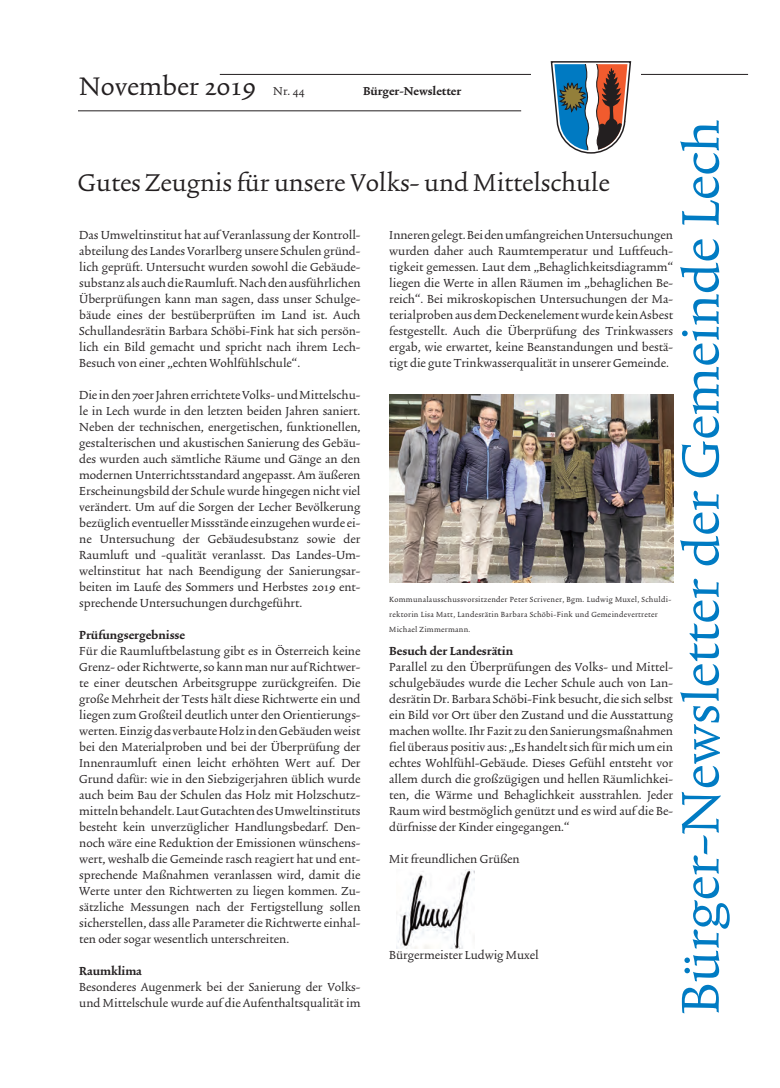
<style>
.page{position:relative;width:780px;height:1088px;background:#fff}
.page>*{position:absolute;margin:0;border:0;box-sizing:border-box;transform-origin:0 0}
.t1{font:62.5px "Trinite No 1 Rom Wid";color:#007bc3}
.t2{font:30px "Trinite No 2 Rom Wid";color:#231f20}
.t3{font:28.75px "Trinite No 2 Rom Wid";color:#231f20}
.t4{font:13.75px/16px "Trinite No 2 Rom Wid";color:#231f20}
.t5{font:700 13.75px "Trinite No 2";color:#231f20}
.t6{font:700 13.5px "Trinite No 2";color:#231f20}
.t7{font:8.75px/15px "Trinite No 2 Rom Wid";letter-spacing:.035em;color:#231f20}
.s1{font-size:13.5px}
</style>
<div class="page">
<hr style="left:220px;top:74px;width:528px;height:1px;background:#231f20">
<hr style="left:78px;top:111px;width:443px;height:1px;background:#231f20">
<div style="left:531px;top:53px;width:109px;height:106px;background:#fff"></div>
<svg style="left:550px;top:61px;width:81px;height:93px"></svg>
<img style="left:396px;top:869px;width:78px;height:79px">
<img style="left:389px;top:394px;width:284px;height:188px">
<h2 class="t2" style="left:79px;top:67px;width:227px">November 2019 <span class="s1">Nr. 44</span></h2>
<p class="t6" style="left:363px;top:83px;width:99px">Bürger-Newsletter</p>
<h1 class="t1" style="left:660px;top:1014px;width:895px;rotate:-90deg">Bürger-Newsletter der Gemeinde Lech</h1>
<h3 class="t3" style="left:78px;top:164px;width:533px">Gutes Zeugnis für unsere Volks- und Mittelschule</h3>
<p class="t4" style="left:79px;top:226px;width:283px">Das Umweltinstitut hat auf Veranlassung der Kontroll - ab teilung des Landes Vorarlberg unsere Schulen gründ&shy;lich geprüft. Untersucht wurden sowohl die Gebäude - sub stanz als auch die Raumluft. Nach den ausführlichen Überprüfungen kann man sagen, dass unser Schul ge - bäu de eines der bestüberprüften im Land ist. Auch Schul landesrätin Barbara Schöbi-Fink hat sich persön&shy;lich ein Bild gemacht und spricht nach ihrem Lech-Besuch von einer „echten Wohlfühlschule“.</p>
<p class="t4" style="left:79px;top:386px;width:283px">Die in den 70er Jahren errichtete Volks- und Mittel schu - le in Lech wurde in den letzten beiden Jahren saniert.<br>Neben der technischen, energetischen, funktionellen, gestalterischen und akustischen Sanierung des Gebäu - des wurden auch sämtliche Räume und Gänge an den mo dernen Unterrichtsstandard angepasst. Am äußeren Erscheinungsbild der Schule wurde hingegen nicht viel verändert. Um auf die Sorgen der Lecher Bevölkerung be züglich eventueller Missstände einzugehen wurde ei - ne Untersuchung der Gebäudesubstanz sowie der Raum luft und -qualität veranlasst. Das Landes-Um - welt institut hat nach Beendigung der Sa nie rungs ar - beiten im Laufe des Sommers und Herbstes 2019 ent&shy;sprechende Untersuchungen durchgeführt.</p>
<p class="t5" style="left:79px;top:626px;width:107px">Prüfungsergebnisse</p>
<p class="t4" style="left:79px;top:642px;width:283px">Für die Raumluftbelastung gibt es in Österreich keine Grenz- oder Richtwerte, so kann man nur auf Richt wer - te einer deutschen Arbeitsgruppe zurückgreifen. Die große Mehrheit der Tests hält diese Richtwerte ein und liegen zum Großteil deutlich unter den Orien tie rungs - werten. Einzig das verbaute Holz in den Gebäuden weist bei den Material proben und bei der Überprüfung der Innenraumluft einen leicht erhöhten Wert auf. Der Grund dafür: wie in den Siebzigerjahren üblich wurde auch beim Bau der Schulen das Holz mit Holzschutz - mitteln behandelt. Laut Gutachten des Umweltinstituts besteht kein un ve rzüglicher Handlungsbedarf. Den - noch wäre eine Re duk tion der Emissionen wünschens&shy;wert, weshalb die Gemeinde rasch reagiert hat und ent&shy;sprechende Maß nahmen veranlassen wird, damit die Werte unter den Richtwerten zu liegen kommen. Zu - sätz liche Messun gen nach der Fertigstellung sollen sich erstellen, dass alle Parameter die Richtwerte einhal&shy;ten oder sogar wesentlich unterschreiten.</p>
<p class="t5" style="left:79px;top:962px;width:64px">Raumklima</p>
<p class="t4" style="left:79px;top:979px;width:283px">Besonderes Augenmerk bei der Sanierung der Volks&shy;und Mittelschule wurde auf die Aufenthaltsqualität im</p>
<p class="t4" style="left:389px;top:226px;width:285px;text-align:justify">Inneren gelegt. Bei den umfangreichen Untersuchungen wurden daher auch Raumtemperatur und Luft feuch - tigkeit gemessen. Laut dem „Behaglichkeitsdiagramm“ liegen die Werte in allen Räumen im „behaglichen Be - reich“. Bei mikroskopischen Untersuchungen der Ma - terialproben aus dem Deckenelement wurde kein Asbest festgestellt. Auch die Überprüfung des Trinkwassers ergab, wie erwartet, keine Beanstandungen und be stä - tigt die gute Trinkwasserqualität in unserer Gemeinde.</p>
<p class="t7" style="left:389px;top:591px;width:283px">Kommunalausschussvorsitzender Peter Scrivener, Bgm. Ludwig Muxel, Schul di - rektorin Lisa Matt, Landesrätin Barbara Schöbi-Fink und Gemeindevertreter<br>Michael Zimmermann.</p>
<p class="t5" style="left:389px;top:642px;width:125px">Besuch der Landesrätin</p>
<p class="t4" style="left:389px;top:658px;width:285px;text-align:justify">Parallel zu den Überprüfungen des Volks- und Mittel - schulgebäudes wurde die Lecher Schule auch von Lan - des rätin Dr. Barbara Schöbi-Fink besucht, die sich selbst ein Bild vor Ort über den Zustand und die Ausstattung machen wollte. Ihr Fazit zu den Sanierungsmaßnahmen fiel überaus positiv aus: „Es handelt sich für mich um ein echtes Wohlfühl-Gebäude. Dieses Gefühl entsteht vor allem durch die großzügigen und hellen Räum lich kei - ten, die Wärme und Behaglichkeit ausstrahlen. Jeder Raum wird bestmöglich genützt und es wird auf die Be - dürfnisse der Kinder eingegangen.“</p>
<p class="t4" style="left:389px;top:850px;width:132px">Mit freundlichen Grüßen</p>
<p class="t4" style="left:389px;top:946px;width:151px">Bürgermeister Ludwig Muxel</p>
</div>
